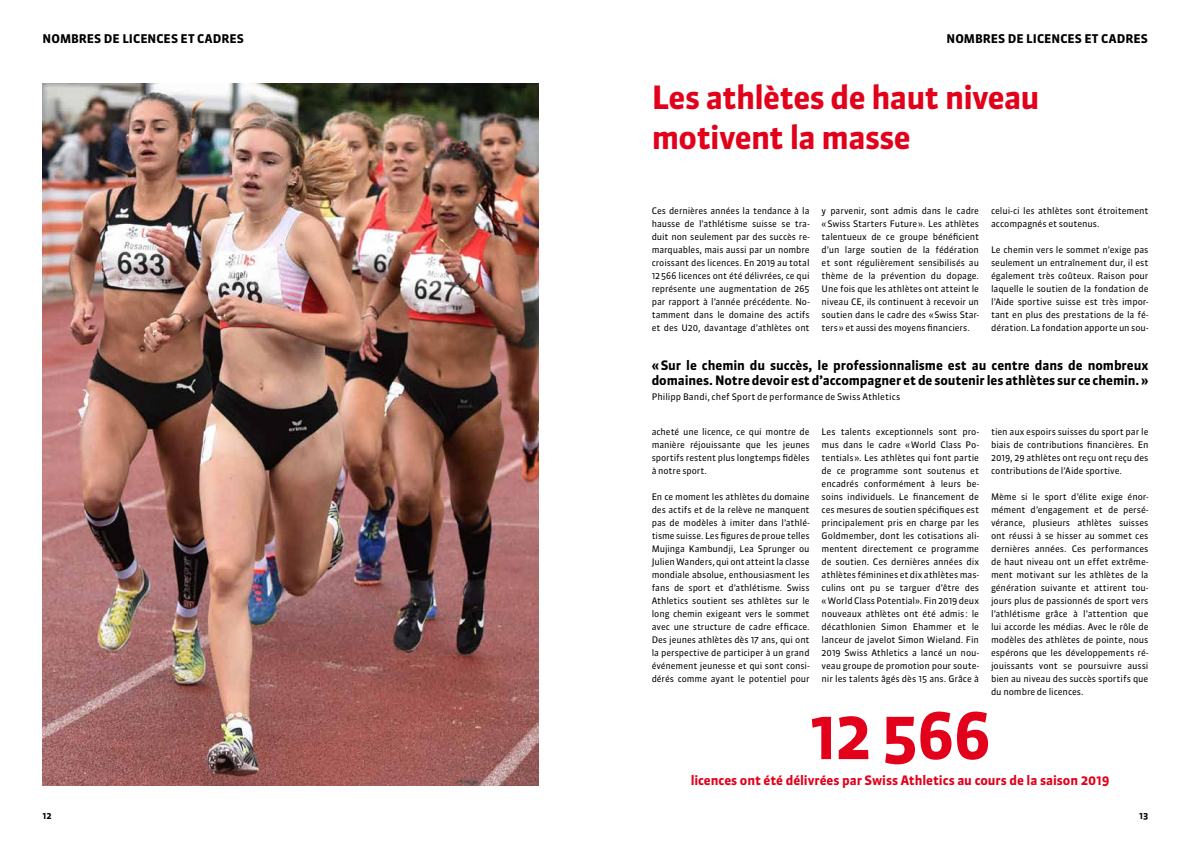
<style>
.page{position:relative;width:1191px;height:842px;background:#fff}
.page>*{position:absolute;margin:0;border:0;box-sizing:border-box;transform-origin:0 0}
.t1{font:700 64px "Sanuk OT";letter-spacing:-.03em;color:#e2001a}
.t2{font:700 32px/40px "Sanuk OT";letter-spacing:-.02em;color:#e2001a}
.t3{font:700 13px/15px "Sanuk OT";letter-spacing:-.005em;color:#000}
.t4{font:700 13px "Sanuk OT";letter-spacing:-.005em;color:#e2001a}
.t5{font:700 12px "Sanuk OT";letter-spacing:.005em;color:#000}
.t6{font:9px/13px "Sanuk OT";letter-spacing:-.005em;color:#000;text-align:justify}
.t7{font:700 9px "Sanuk OT";color:#000}
</style>
<div class="page">
<img style="left:42px;top:84px;width:497px;height:701px">
<h3 class="t5" style="left:43px;top:31px;width:203px">NOMBRES DE LICENCES ET CADRES</h3>
<h3 class="t5" style="left:946px;top:31px;width:203px">NOMBRES DE LICENCES ET CADRES</h3>
<h2 class="t2" style="left:651px;top:77px;width:389px">Les athlètes de haut niveau motivent la masse</h2>
<p class="t6" style="left:651px;top:204px;width:159px">Ces dernières années la tendance à la hausse de l’athlétisme suisse se tra&shy;duit non seulement par des succès re&shy;marquables, mais aussi par un nombre croissant des licences. En 2019 au total 12566 licences ont été délivrées, ce qui représente une augmentation de 265 par rapport à l’année précédente. No&shy;tamment dans le domaine des actifs et des U20, davantage d’athlètes ont</p>
<p class="t6" style="left:821px;top:204px;width:159px">y parvenir, sont admis dans le cadre «Swiss Starters Future». Les athlètes talentueux de ce groupe bénéficient d’un large soutien de la fédération et sont régulièrement sensibilisés au thème de la prévention du dopage.<br>Une fois que les athlètes ont atteint le niveau CE, ils continuent à recevoir un soutien dans le cadre des «Swiss Star&shy;ters» et aussi des moyens financiers.</p>
<p class="t6" style="left:991px;top:204px;width:159px">celui-ci les athlètes sont étroitement accompagnés et soutenus.</p>
<p class="t6" style="left:991px;top:243px;width:159px">Le chemin vers le sommet n’exige pas seulement un entraînement dur, il est également très coûteux. Raison pour laquelle le soutien de la fondation de l’Aide sportive suisse est très impor&shy;tant en plus des prestations de la fé&shy;dération. La fondation apporte un sou-</p>
<h3 class="t3" style="left:651px;top:357px;width:498px">«Sur le chemin du succès, le professionnalisme est au centre dans de nombreux domaines. Notre devoir est d’accompagner et de soutenir les athlètes sur ce chemin.»</h3>
<p class="t6" style="left:651px;top:390px;width:250px">Philipp Bandi, chef Sport de performance de Swiss Athletics</p>
<p class="t6" style="left:651px;top:425px;width:159px">acheté une licence, ce qui montre de manière réjouissante que les jeunes sportifs restent plus longtemps fidèles à notre sport.</p>
<p class="t6" style="left:651px;top:490px;width:159px">En ce moment les athlètes du domaine des actifs et de la relève ne manquent pas de modèles à imiter dans l’athlé&shy;tisme suisse. Les figures de proue telles Mujinga Kambundji, Lea Sprunger ou Julien Wanders, qui ont atteint la classe mondiale absolue, enthousiasment les fans de sport et d’athlétisme. Swiss Athletics soutient ses athlètes sur le long chemin exigeant vers le sommet avec une structure de cadre efficace.<br>Des jeunes athlètes dès 17 ans, qui ont la perspective de participer à un grand événement jeunesse et qui sont consi&shy;dérés comme ayant le potentiel pour</p>
<p class="t6" style="left:821px;top:425px;width:159px">Les talents exceptionnels sont pro&shy;mus dans le cadre «World Class Po&shy;tentials». Les athlètes qui font partie de ce programme sont soutenus et encadrés conformément à leurs be&shy;soins individuels. Le financement de ces mesures de soutien spécifiques est principalement pris en charge par les Goldmember, dont les cotisations ali&shy;mentent directement ce programme de soutien. Ces dernières années dix athlètes féminines et dix athlètes mas&shy;culins ont pu se targuer d’être des «World Class Potential». Fin 2019 deux nouveaux athlètes ont été admis: le décathlonien Simon Ehammer et le lanceur de javelot Simon Wieland. Fin 2019 Swiss Athletics a lancé un nou&shy;veau groupe de promotion pour soute&shy;nir les talents âgés dès 15 ans. Grâce à</p>
<p class="t6" style="left:991px;top:425px;width:159px">tien aux espoirs suisses du sport par le biais de contributions financières. En 2019, 29 athlètes ont reçu ont reçu des contributions de l’Aide sportive.</p>
<p class="t6" style="left:991px;top:490px;width:159px">Mème si le sport d’élite exige énor&shy;mément d’engagement et de persé&shy;vérance, plusieurs athlètes suisses ont réussi à se hisser au sommet ces dernières années. Ces performances de haut niveau ont un effet extrême&shy;ment motivant sur les athlètes de la génération suivante et attirent tou&shy;jours plus de passionnés de sport vers l’athlétisme grâce à l’attention que lui accorde les médias. Avec le rôle de modèles des athlètes de pointe, nous espérons que les développements ré&shy;jouissants vont se poursuivre aussi bien au niveau des succès sportifs que du nombre de licences.</p>
<h1 class="t1" style="left:809px;top:696px;width:184px">12566</h1>
<h3 class="t4" style="left:690px;top:772px;width:420px">licences ont été délivrées par Swiss Athletics au cours de la saison 2019</h3>
<p class="t7" style="left:43px;top:810px;width:11px">12</p>
<p class="t7" style="left:1139px;top:810px;width:11px">13</p>
</div>
